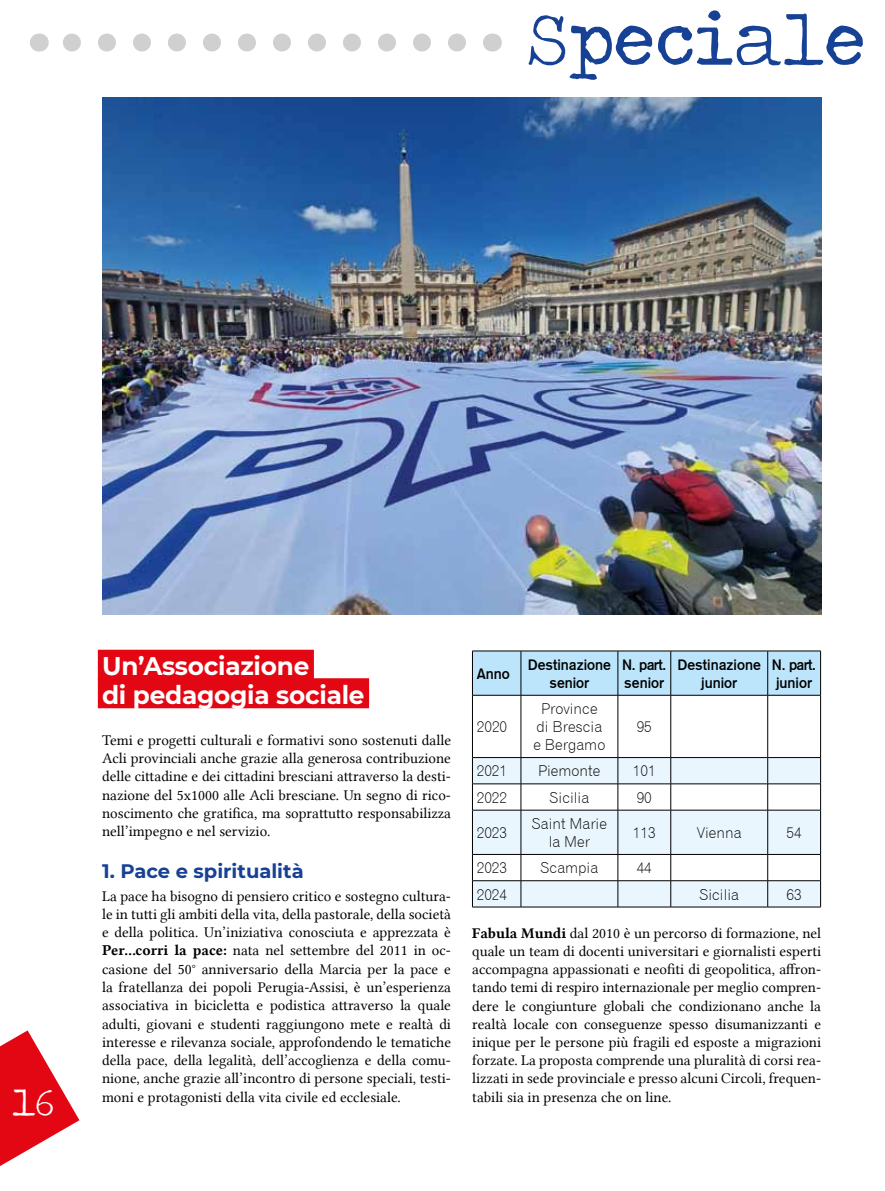
<style>
.page{position:relative;width:885px;height:1191px;background:#fff}
.page>*{position:absolute;margin:0;border:0;box-sizing:border-box;transform-origin:0 0}
.t1{font:76.2px "Traveling Typewriter";color:#164194}
.t2{font:39px "Traveling Typewriter";color:#fff;scale:1.1 1}
.t3{font:700 25.5px/28.5px "Montserrat";color:#fff}
.t4{font:700 19.5px "Montserrat";color:#164194}
.t5{font:15px/18.3px "Lin Libertine";color:#000;text-align:justify}
.t6{font:15px/18px "Gothic 720 BT Light B";color:#000;text-align:center}
.t7{font:15px/18px "Gothic 725 BT Bold A";color:#000;text-align:center}
.s1{font-family:"Lin Libertine B"}
</style>
<div class="page">
<svg style="left:0;top:1030px;width:79px;height:136px"></svg>
<div style="left:98px;top:649px;width:216px;height:30px;background:#e30613"></div>
<div style="left:98px;top:678px;width:271px;height:30px;background:#e30613"></div>
<div style="left:473px;top:651px;width:347px;height:44px;background:#bce4fa"></div>
<svg style="left:473px;top:758px;width:347px;height:148px;fill:#eaf6fe"></svg>
<hr style="left:472px;top:650px;width:49px;height:1px;background:#000">
<hr style="left:472px;top:651px;width:1px;height:44px;background:#000">
<hr style="left:521px;top:650px;width:96px;height:1px;background:#000">
<hr style="left:520px;top:651px;width:1px;height:44px;background:#000">
<hr style="left:617px;top:650px;width:53px;height:1px;background:#000">
<hr style="left:617px;top:651px;width:1px;height:44px;background:#000">
<hr style="left:670px;top:650px;width:97px;height:1px;background:#000">
<hr style="left:670px;top:651px;width:1px;height:44px;background:#000">
<hr style="left:767px;top:650px;width:53px;height:1px;background:#000">
<hr style="left:767px;top:651px;width:1px;height:44px;background:#000">
<hr style="left:820px;top:651px;width:1px;height:44px;background:#000">
<hr style="left:472px;top:695px;width:49px;height:1px;background:#000">
<hr style="left:472px;top:695px;width:1px;height:62px;background:#000">
<hr style="left:521px;top:695px;width:96px;height:1px;background:#000">
<hr style="left:520px;top:695px;width:1px;height:62px;background:#000">
<hr style="left:617px;top:695px;width:53px;height:1px;background:#000">
<hr style="left:617px;top:695px;width:1px;height:62px;background:#000">
<hr style="left:670px;top:695px;width:97px;height:1px;background:#000">
<hr style="left:670px;top:695px;width:1px;height:62px;background:#000">
<hr style="left:767px;top:695px;width:53px;height:1px;background:#000">
<hr style="left:767px;top:695px;width:1px;height:62px;background:#000">
<hr style="left:820px;top:695px;width:1px;height:62px;background:#000">
<hr style="left:472px;top:757px;width:49px;height:1px;background:#000">
<hr style="left:521px;top:757px;width:96px;height:1px;background:#000">
<hr style="left:617px;top:757px;width:53px;height:1px;background:#000">
<hr style="left:670px;top:757px;width:97px;height:1px;background:#000">
<hr style="left:767px;top:757px;width:53px;height:1px;background:#000">
<hr style="left:472px;top:783px;width:49px;height:1px;background:#000">
<svg style="left:472px;top:757px;width:1px;height:53px"></svg>
<hr style="left:521px;top:783px;width:96px;height:1px;background:#000">
<svg style="left:520px;top:757px;width:1px;height:53px"></svg>
<hr style="left:617px;top:783px;width:53px;height:1px;background:#000">
<svg style="left:617px;top:757px;width:1px;height:53px"></svg>
<hr style="left:670px;top:783px;width:97px;height:1px;background:#000">
<svg style="left:670px;top:757px;width:1px;height:53px"></svg>
<hr style="left:767px;top:783px;width:53px;height:1px;background:#000">
<svg style="left:767px;top:757px;width:1px;height:53px"></svg>
<svg style="left:820px;top:757px;width:1px;height:53px"></svg>
<hr style="left:472px;top:810px;width:49px;height:1px;background:#000">
<hr style="left:472px;top:810px;width:1px;height:44px;background:#000">
<hr style="left:521px;top:810px;width:96px;height:1px;background:#000">
<hr style="left:520px;top:810px;width:1px;height:44px;background:#000">
<hr style="left:617px;top:810px;width:53px;height:1px;background:#000">
<hr style="left:617px;top:810px;width:1px;height:44px;background:#000">
<hr style="left:670px;top:810px;width:97px;height:1px;background:#000">
<hr style="left:670px;top:810px;width:1px;height:44px;background:#000">
<hr style="left:767px;top:810px;width:53px;height:1px;background:#000">
<hr style="left:767px;top:810px;width:1px;height:44px;background:#000">
<hr style="left:820px;top:810px;width:1px;height:44px;background:#000">
<hr style="left:472px;top:854px;width:49px;height:1px;background:#000">
<hr style="left:521px;top:854px;width:96px;height:1px;background:#000">
<hr style="left:617px;top:854px;width:53px;height:1px;background:#000">
<hr style="left:670px;top:854px;width:97px;height:1px;background:#000">
<hr style="left:767px;top:854px;width:53px;height:1px;background:#000">
<hr style="left:472px;top:880px;width:49px;height:1px;background:#000">
<svg style="left:472px;top:854px;width:1px;height:52px"></svg>
<hr style="left:521px;top:880px;width:96px;height:1px;background:#000">
<svg style="left:520px;top:854px;width:1px;height:52px"></svg>
<hr style="left:617px;top:880px;width:53px;height:1px;background:#000">
<svg style="left:617px;top:854px;width:1px;height:52px"></svg>
<hr style="left:670px;top:880px;width:97px;height:1px;background:#000">
<svg style="left:670px;top:854px;width:1px;height:52px"></svg>
<hr style="left:767px;top:880px;width:53px;height:1px;background:#000">
<svg style="left:767px;top:854px;width:1px;height:52px"></svg>
<svg style="left:820px;top:854px;width:1px;height:53px"></svg>
<hr style="left:472px;top:906px;width:49px;height:1px;background:#000">
<hr style="left:521px;top:906px;width:96px;height:1px;background:#000">
<hr style="left:617px;top:906px;width:53px;height:1px;background:#000">
<hr style="left:670px;top:906px;width:97px;height:1px;background:#000">
<hr style="left:767px;top:906px;width:53px;height:1px;background:#000">
<svg style="left:63px;top:34px;width:394px;height:18px"></svg>
<svg style="left:492px;top:34px;width:1px;height:18px"></svg>
<svg style="left:39px;top:34px;width:1px;height:18px"></svg>
<img style="left:102px;top:98px;width:719px;height:516px">
<h1 class="t1" style="left:527px;top:-11px;width:340px">Speciale</h1>
<h2 class="t2" style="left:12px;top:1077px;width:40px">16</h2>
<h3 class="t3" style="left:102px;top:651px;width:264px">Un’Associazione<br>di pedagogia sociale</h3>
<p class="t5" style="left:102px;top:731px;width:350px">Temi e progetti culturali e formativi sono sostenuti dalle Acli provinciali anche grazie alla generosa contribuzione delle cittadine e dei cittadini bresciani attraverso la desti&shy;nazione del 5x1000 alle Acli bresciane. Un segno di rico&shy;noscimento che gratifica, ma soprattutto responsabilizza nell’impegno e nel servizio.</p>
<h3 class="t4" style="left:102px;top:857px;width:203px">1. Pace e spiritualità</h3>
<p class="t5" style="left:102px;top:886px;width:350px">La pace ha bisogno di pensiero critico e sostegno cultura&shy;le in tutti gli ambiti della vita, della pastorale, della società e della politica. Un’iniziativa conosciuta e apprezzata è <span class="s1">Per…corri la pace:</span> nata nel settembre del 2011 in oc&shy;casione del 50° anniversario della Marcia per la pace e la fratellanza dei popoli Perugia-Assisi, è un’esperienza associativa in bicicletta e podistica attraverso la quale adulti, giovani e studenti raggiungono mete e realtà di interesse e rilevanza sociale, approfondendo le tematiche della pace, della legalità, dell’accoglienza e della comu&shy;nione, anche grazie all’incontro di persone speciali, testi&shy;moni e protagonisti della vita civile ed ecclesiale.</p>
<p class="t7" style="left:476px;top:665px;width:35px">Anno</p>
<p class="t7" style="left:527px;top:656px;width:85px">Destinazione senior</p>
<p class="t7" style="left:622px;top:656px;width:46px;text-align:left">N. part. senior</p>
<p class="t7" style="left:677px;top:656px;width:85px">Destinazione junior</p>
<p class="t7" style="left:771px;top:656px;width:46px;text-align:left">N. part. junior</p>
<p class="t6" style="left:476px;top:717px;width:32px">2020</p>
<p class="t6" style="left:533px;top:699px;width:73px">Province di Brescia e Bergamo</p>
<p class="t6" style="left:636px;top:717px;width:17px">95</p>
<p class="t6" style="left:476px;top:762px;width:32px">2021</p>
<p class="t6" style="left:538px;top:762px;width:64px">Piemonte</p>
<p class="t6" style="left:632px;top:762px;width:24px">101</p>
<p class="t6" style="left:476px;top:788px;width:32px">2022</p>
<p class="t6" style="left:549px;top:788px;width:41px">Sicilia</p>
<p class="t6" style="left:636px;top:788px;width:17px">90</p>
<p class="t6" style="left:476px;top:823px;width:32px">2023</p>
<p class="t6" style="left:531px;top:814px;width:77px">Saint Marie la Mer</p>
<p class="t6" style="left:632px;top:823px;width:24px">113</p>
<p class="t6" style="left:696px;top:823px;width:46px">Vienna</p>
<p class="t6" style="left:786px;top:823px;width:17px">54</p>
<p class="t6" style="left:476px;top:859px;width:32px">2023</p>
<p class="t6" style="left:540px;top:859px;width:59px">Scampia</p>
<p class="t6" style="left:636px;top:859px;width:17px">44</p>
<p class="t6" style="left:476px;top:885px;width:32px">2024</p>
<p class="t6" style="left:699px;top:885px;width:41px">Sicilia</p>
<p class="t6" style="left:786px;top:885px;width:17px">63</p>
<p class="t5" style="left:472px;top:923px;width:350px"><span class="s1">Fabula Mundi</span> dal 2010 è un percorso di formazione, nel quale un team di docenti universitari e giornalisti esperti accompagna appassionati e neofiti di geopolitica, affron&shy;tando temi di respiro internazionale per meglio compren&shy;dere le congiunture globali che condizionano anche la realtà locale con conseguenze spesso disumanizzanti e inique per le persone più fragili ed esposte a migrazioni forzate. La proposta comprende una pluralità di corsi rea&shy;lizzati in sede provinciale e presso alcuni Circoli, frequen&shy;tabili sia in presenza che on line.</p>
</div>
